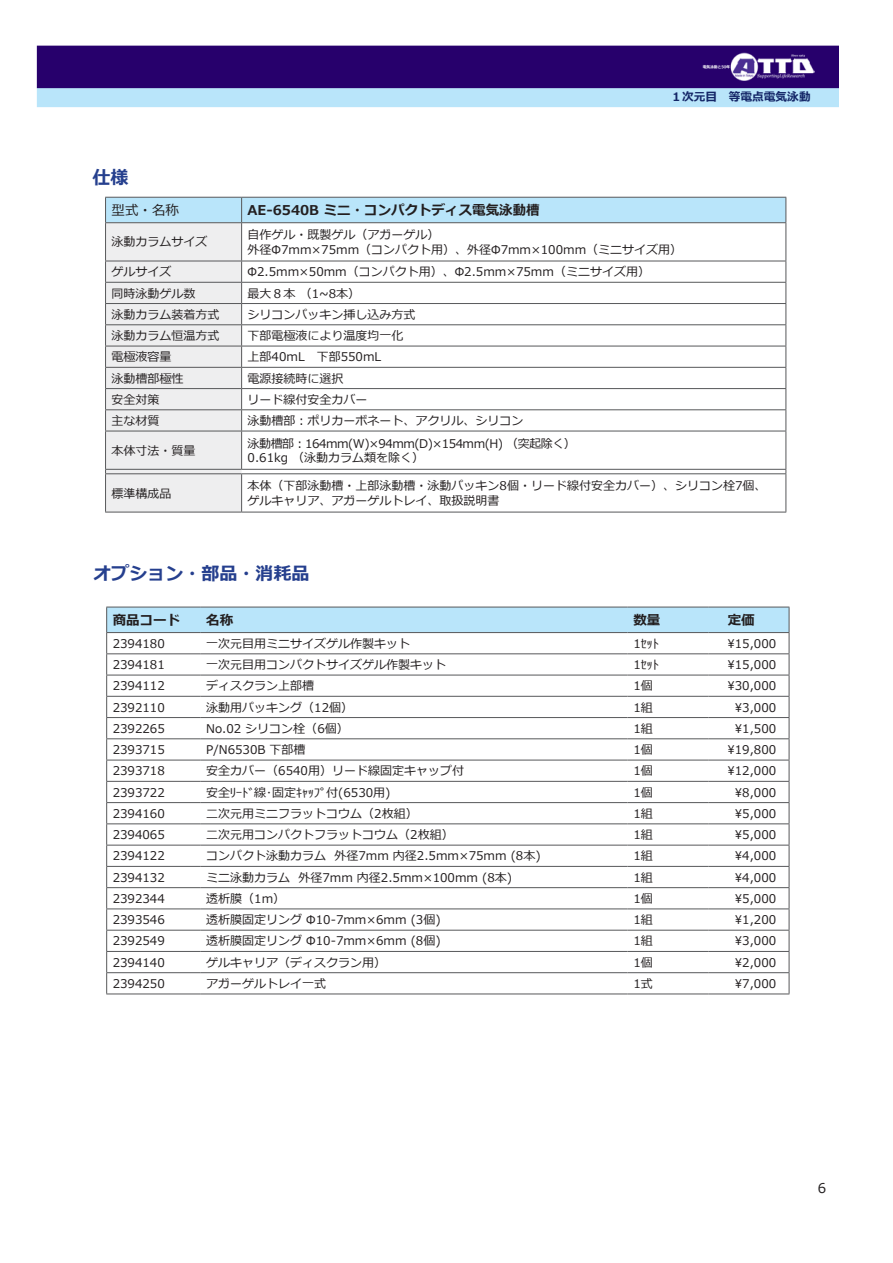
<style>
.page{position:relative;width:893px;height:1263px;background:#fff}
.page>*{position:absolute;margin:0;border:0;box-sizing:border-box;transform-origin:0 0}
.t1{font:700 18px "Meiryo";color:#253f8e}
.t2{font:700 13.5px "Meiryo";color:#231f20}
.t3{font:13.5px "Meiryo";color:#231f20}
.t4{font:12px "Meiryo";color:#231f20}
.t5{font:12px "Meiryo";letter-spacing:-.04em;color:#231f20}
.t6{font:700 11.7px "Meiryo";color:#142667}
</style>
<div class="page">
<div style="left:37px;top:88px;width:802px;height:19px;background:#b9e5fa;border:2px solid #b9e5fa"></div>
<div style="left:37px;top:46px;width:802px;height:42px;background:#27006c"></div>
<img style="left:703px;top:53px;width:112px;height:28px">
<hr style="left:242px;top:512px;width:544px;height:1px;background:#57585a">
<hr style="left:105px;top:512px;width:137px;height:1px;background:#57585a">
<svg style="left:105px;top:197px;width:681px;height:315px"></svg>
<hr style="left:242px;top:222px;width:544px;height:1px;background:#57585a">
<svg style="left:106px;top:607px;width:684px;height:386px"></svg>
<hr style="left:106px;top:993px;width:94px;height:1px;background:#57585a">
<hr style="left:200px;top:993px;width:427px;height:1px;background:#57585a">
<hr style="left:627px;top:993px;width:81px;height:1px;background:#57585a">
<hr style="left:708px;top:993px;width:81px;height:1px;background:#57585a">
<p class="t1" style="left:92px;top:165px;width:38px">仕様</p>
<p class="t6" style="left:670px;top:89px;width:142px">１次元目　等電点電気泳動</p>
<p class="t3" style="left:112px;top:201px;width:69px">型式・名称</p>
<p class="t2" style="left:248px;top:201px;width:294px">AE-6540B ミニ・コンパクトディス電気泳動槽</p>
<p class="t4" style="left:112px;top:234px;width:97px">泳動カラムサイズ</p>
<p class="t4" style="left:248px;top:227px;width:194px">自作ゲル・既製ゲル（アガーゲル）</p>
<p class="t4" style="left:248px;top:241px;width:436px">外径Φ7mm×75mm（コンパクト用）、外径Φ7mm×100mm（ミニサイズ用）</p>
<p class="t4" style="left:112px;top:263px;width:61px">ゲルサイズ</p>
<p class="t4" style="left:248px;top:263px;width:404px">Φ2.5mm×50mm（コンパクト用）、Φ2.5mm×75mm（ミニサイズ用）</p>
<p class="t4" style="left:112px;top:285px;width:85px">同時泳動ゲル数</p>
<p class="t4" style="left:248px;top:285px;width:114px">最大８本 （1~8本）</p>
<p class="t4" style="left:112px;top:306px;width:109px">泳動カラム装着方式</p>
<p class="t4" style="left:248px;top:306px;width:170px">シリコンパッキン挿し込み方式</p>
<p class="t4" style="left:112px;top:327px;width:109px">泳動カラム恒温方式</p>
<p class="t4" style="left:248px;top:327px;width:158px">下部電極液により温度均一化</p>
<p class="t4" style="left:112px;top:349px;width:61px">電極液容量</p>
<p class="t4" style="left:248px;top:349px;width:135px">上部40mL　下部550mL</p>
<p class="t4" style="left:112px;top:370px;width:73px">泳動槽部極性</p>
<p class="t4" style="left:248px;top:370px;width:97px">電源接続時に選択</p>
<p class="t4" style="left:112px;top:391px;width:49px">安全対策</p>
<p class="t4" style="left:248px;top:391px;width:121px">リード線付安全カバー</p>
<p class="t4" style="left:112px;top:412px;width:49px">主な材質</p>
<p class="t4" style="left:248px;top:412px;width:278px">泳動槽部：ポリカーボネート、アクリル、シリコン</p>
<p class="t4" style="left:112px;top:442px;width:85px">本体寸法・質量</p>
<p class="t5" style="left:248px;top:435px;width:330px">泳動槽部：164mm(W)×94mm(D)×154mm(H) （突起除く）</p>
<p class="t4" style="left:248px;top:449px;width:178px">0.61kg （泳動カラム類を除く）</p>
<p class="t4" style="left:112px;top:485px;width:61px">標準構成品</p>
<p class="t4" style="left:248px;top:478px;width:520px">本体（下部泳動槽・上部泳動槽・泳動パッキン8個・リード線付安全カバー）、シリコン栓7個、</p>
<p class="t4" style="left:248px;top:492px;width:254px">ゲルキャリア、アガーゲルトレイ、取扱説明書</p>
<p class="t1" style="left:94px;top:561px;width:217px">オプション・部品・消耗品</p>
<p class="t2" style="left:113px;top:611px;width:69px">商品コード</p>
<p class="t2" style="left:206px;top:611px;width:28px">名称</p>
<p class="t2" style="left:633px;top:611px;width:28px">数量</p>
<p class="t2" style="left:728px;top:611px;width:28px">定価</p>
<p class="t4" style="left:113px;top:635px;width:54px">2394180</p>
<p class="t4" style="left:206px;top:635px;width:205px">一次元目用ミニサイズゲル作製キット</p>
<p class="t4" style="left:633px;top:635px;width:27px">1ｾｯﾄ</p>
<p class="t4" style="left:727px;top:635px;width:50px">\15,000</p>
<p class="t4" style="left:113px;top:656px;width:54px">2394181</p>
<p class="t4" style="left:206px;top:656px;width:241px">一次元目用コンパクトサイズゲル作製キット</p>
<p class="t4" style="left:633px;top:656px;width:27px">1ｾｯﾄ</p>
<p class="t4" style="left:727px;top:656px;width:50px">\15,000</p>
<p class="t4" style="left:113px;top:677px;width:54px">2394112</p>
<p class="t4" style="left:206px;top:677px;width:109px">ディスクラン上部槽</p>
<p class="t4" style="left:633px;top:677px;width:21px">1個</p>
<p class="t4" style="left:727px;top:677px;width:50px">\30,000</p>
<p class="t4" style="left:113px;top:699px;width:54px">2392110</p>
<p class="t4" style="left:206px;top:699px;width:148px">泳動用パッキング（12個）</p>
<p class="t4" style="left:633px;top:699px;width:21px">1組</p>
<p class="t4" style="left:735px;top:699px;width:43px">\3,000</p>
<p class="t4" style="left:113px;top:720px;width:54px">2392265</p>
<p class="t4" style="left:206px;top:720px;width:144px">No.02 シリコン栓（6個）</p>
<p class="t4" style="left:633px;top:720px;width:21px">1組</p>
<p class="t4" style="left:735px;top:720px;width:43px">\1,500</p>
<p class="t4" style="left:113px;top:741px;width:54px">2393715</p>
<p class="t4" style="left:206px;top:741px;width:101px">P/N6530B 下部槽</p>
<p class="t4" style="left:633px;top:741px;width:21px">1個</p>
<p class="t4" style="left:727px;top:741px;width:50px">\19,800</p>
<p class="t4" style="left:113px;top:763px;width:54px">2393718</p>
<p class="t4" style="left:206px;top:763px;width:259px">安全カバー（6540用）リード線固定キャップ付</p>
<p class="t4" style="left:633px;top:763px;width:21px">1個</p>
<p class="t4" style="left:727px;top:763px;width:50px">\12,000</p>
<p class="t4" style="left:113px;top:784px;width:54px">2393722</p>
<p class="t4" style="left:206px;top:784px;width:186px">安全ﾘｰﾄﾞ線･固定ｷｬｯﾌﾟ付(6530用)</p>
<p class="t4" style="left:633px;top:784px;width:21px">1個</p>
<p class="t4" style="left:735px;top:784px;width:43px">\8,000</p>
<p class="t4" style="left:113px;top:805px;width:54px">2394160</p>
<p class="t4" style="left:206px;top:805px;width:213px">二次元用ミニフラットコウム（2枚組）</p>
<p class="t4" style="left:633px;top:805px;width:21px">1組</p>
<p class="t4" style="left:735px;top:805px;width:43px">\5,000</p>
<p class="t4" style="left:113px;top:826px;width:54px">2394065</p>
<p class="t4" style="left:206px;top:826px;width:249px">二次元用コンパクトフラットコウム（2枚組）</p>
<p class="t4" style="left:633px;top:826px;width:21px">1組</p>
<p class="t4" style="left:735px;top:826px;width:43px">\5,000</p>
<p class="t4" style="left:113px;top:848px;width:54px">2394122</p>
<p class="t4" style="left:206px;top:848px;width:336px">コンパクト泳動カラム 外径7mm 内径2.5mm×75mm (8本)</p>
<p class="t4" style="left:633px;top:848px;width:21px">1組</p>
<p class="t4" style="left:735px;top:848px;width:43px">\4,000</p>
<p class="t4" style="left:113px;top:869px;width:54px">2394132</p>
<p class="t4" style="left:206px;top:869px;width:307px">ミニ泳動カラム 外径7mm 内径2.5mm×100mm (8本)</p>
<p class="t4" style="left:633px;top:869px;width:21px">1組</p>
<p class="t4" style="left:735px;top:869px;width:43px">\4,000</p>
<p class="t4" style="left:113px;top:890px;width:54px">2392344</p>
<p class="t4" style="left:206px;top:890px;width:80px">透析膜（1m）</p>
<p class="t4" style="left:633px;top:890px;width:21px">1個</p>
<p class="t4" style="left:735px;top:890px;width:43px">\5,000</p>
<p class="t4" style="left:113px;top:911px;width:54px">2393546</p>
<p class="t4" style="left:206px;top:911px;width:236px">透析膜固定リング Φ10-7mm×6mm (3個)</p>
<p class="t4" style="left:633px;top:911px;width:21px">1組</p>
<p class="t4" style="left:735px;top:911px;width:43px">\1,200</p>
<p class="t4" style="left:113px;top:933px;width:54px">2392549</p>
<p class="t4" style="left:206px;top:933px;width:236px">透析膜固定リング Φ10-7mm×6mm (8個)</p>
<p class="t4" style="left:633px;top:933px;width:21px">1組</p>
<p class="t4" style="left:735px;top:933px;width:43px">\3,000</p>
<p class="t4" style="left:113px;top:954px;width:54px">2394140</p>
<p class="t4" style="left:206px;top:954px;width:181px">ゲルキャリア（ディスクラン用）</p>
<p class="t4" style="left:633px;top:954px;width:21px">1個</p>
<p class="t4" style="left:735px;top:954px;width:43px">\2,000</p>
<p class="t4" style="left:113px;top:975px;width:54px">2394250</p>
<p class="t4" style="left:206px;top:975px;width:121px">アガーゲルトレイ一式</p>
<p class="t4" style="left:633px;top:975px;width:21px">1式</p>
<p class="t4" style="left:735px;top:975px;width:43px">\7,000</p>
<p class="t3" style="left:818px;top:1179px;width:10px">6</p>
</div>
